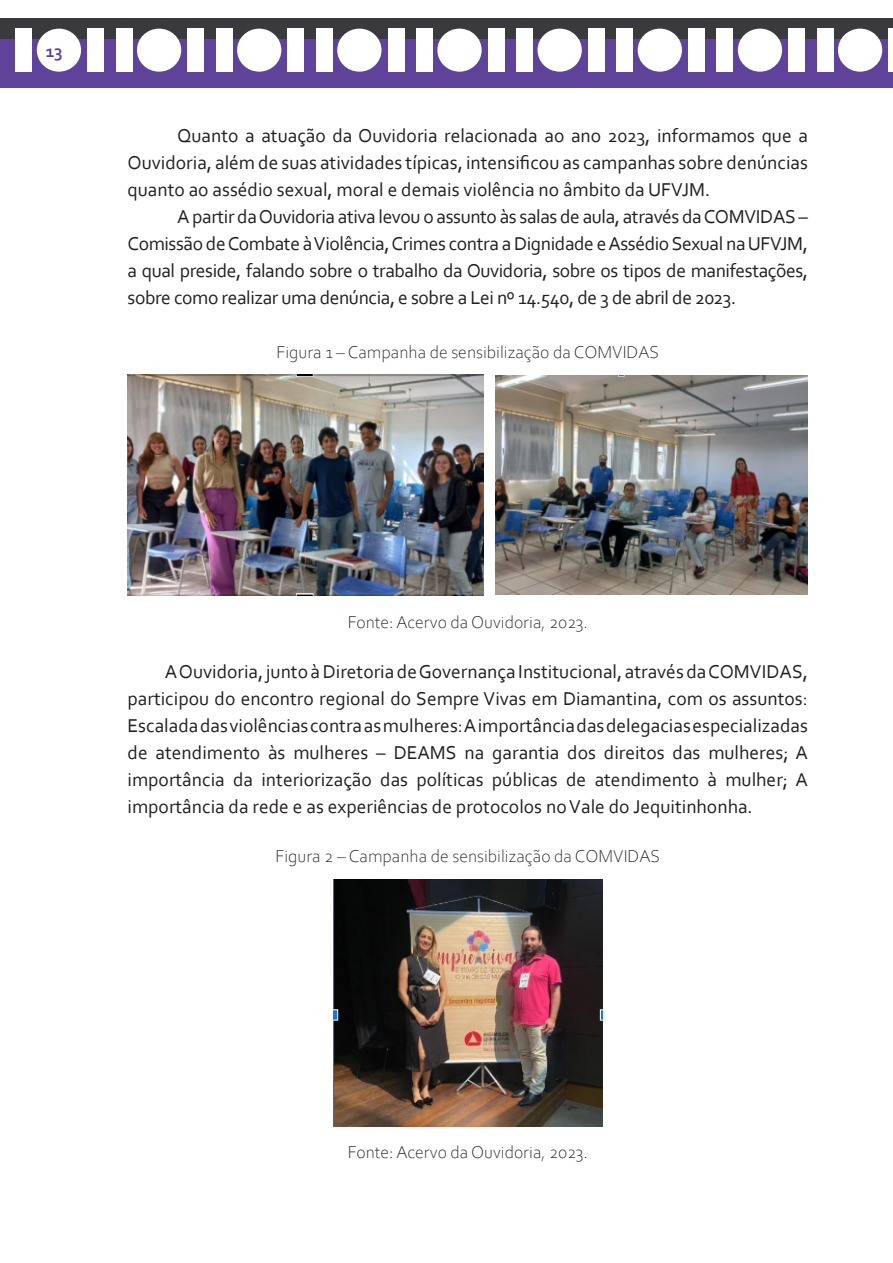
<style>
.page{position:relative;width:893px;height:1263px;background:#fff}
.page>*{position:absolute;margin:0;border:0;box-sizing:border-box;transform-origin:0 0}
.t1{font:19.5px/27px "Corbel";color:#231f20;text-align:justify}
.t2{font:300 18px "Corbel";color:#231f20}
.t3{font:700 18px "Corbel";color:#5f439b}
</style>
<div class="page">
<div style="left:0;top:19px;width:893px;height:40px;background:#3a393e"></div>
<div style="left:0;top:39px;width:893px;height:49px;background:#5f439b"></div>
<div style="left:16px;top:29px;width:16px;height:43px;background:#fff"></div>
<div style="left:87px;top:29px;width:17px;height:43px;background:#fff"></div>
<div style="left:37px;top:29px;width:44px;height:43px;background:#fff;border-radius:50%"></div>
<div style="left:116px;top:29px;width:16px;height:43px;background:#fff"></div>
<div style="left:188px;top:29px;width:16px;height:43px;background:#fff"></div>
<div style="left:137px;top:29px;width:44px;height:43px;background:#fff;border-radius:50%"></div>
<div style="left:216px;top:29px;width:16px;height:43px;background:#fff"></div>
<div style="left:288px;top:29px;width:16px;height:43px;background:#fff"></div>
<div style="left:237px;top:29px;width:44px;height:43px;background:#fff;border-radius:50%"></div>
<div style="left:316px;top:29px;width:16px;height:43px;background:#fff"></div>
<div style="left:388px;top:29px;width:16px;height:43px;background:#fff"></div>
<div style="left:337px;top:29px;width:44px;height:43px;background:#fff;border-radius:50%"></div>
<div style="left:416px;top:29px;width:17px;height:43px;background:#fff"></div>
<div style="left:488px;top:29px;width:16px;height:43px;background:#fff"></div>
<div style="left:437px;top:29px;width:45px;height:43px;background:#fff;border-radius:50%"></div>
<div style="left:516px;top:29px;width:17px;height:43px;background:#fff"></div>
<div style="left:588px;top:29px;width:16px;height:43px;background:#fff"></div>
<div style="left:537px;top:29px;width:45px;height:43px;background:#fff;border-radius:50%"></div>
<div style="left:617px;top:29px;width:16px;height:43px;background:#fff"></div>
<div style="left:688px;top:29px;width:17px;height:43px;background:#fff"></div>
<div style="left:638px;top:29px;width:44px;height:43px;background:#fff;border-radius:50%"></div>
<div style="left:717px;top:29px;width:16px;height:43px;background:#fff"></div>
<div style="left:788px;top:29px;width:17px;height:43px;background:#fff"></div>
<div style="left:738px;top:29px;width:44px;height:43px;background:#fff;border-radius:50%"></div>
<div style="left:817px;top:29px;width:16px;height:43px;background:#fff"></div>
<hr style="left:889px;top:29px;width:4px;height:43px;background:#fff">
<div style="left:838px;top:29px;width:44px;height:43px;background:#fff;border-radius:50%"></div>
<img style="left:495px;top:375px;width:313px;height:219px">
<img style="left:128px;top:374px;width:355px;height:221px">
<img style="left:333px;top:879px;width:269px;height:248px">
<p class="t3" style="left:46px;top:40px;width:19px">13</p>
<p class="t1" style="left:128px;top:122px;width:682px;text-indent:49px">Quanto a atuação da Ouvidoria relacionada ao ano 2023, informamos que a Ouvidoria, além de suas atividades típicas, intensificou as campanhas sobre denúncias quanto ao assédio sexual, moral e demais violência no âmbito da UFVJM.</p>
<p class="t1" style="left:128px;top:203px;width:682px;text-indent:49px">A partir da Ouvidoria ativa levou o assunto às salas de aula, através da COMVIDAS – Comissão de Combate à Violência, Crimes contra a Dignidade e Assédio Sexual na UFVJM, a qual preside, falando sobre o trabalho da Ouvidoria, sobre os tipos de manifestações, sobre como realizar uma denúncia, e sobre a Lei nº 14.540, de 3 de abril de 2023.</p>
<p class="t2" style="left:277px;top:340px;width:384px">Figura 1 – Campanha de sensibilização da COMVIDAS</p>
<p class="t2" style="left:348px;top:610px;width:242px">Fonte: Acervo da Ouvidoria, 2023.</p>
<p class="t1" style="left:128px;top:657px;width:682px;text-indent:37px">A Ouvidoria, junto à Diretoria de Governança Institucional, através da COMVIDAS, participou do encontro regional do Sempre Vivas em Diamantina, com os assuntos:<br>Escalada das violências contra as mulheres: A importância das delegacias especializadas de atendimento às mulheres – DEAMS na garantia dos direitos das mulheres; A importância da interiorização das políticas públicas de atendimento à mulher; A importância da rede e as experiências de protocolos no Vale do Jequitinhonha.</p>
<p class="t2" style="left:276px;top:844px;width:386px">Figura 2 – Campanha de sensibilização da COMVIDAS</p>
<p class="t2" style="left:348px;top:1140px;width:242px">Fonte: Acervo da Ouvidoria, 2023.</p>
</div>
